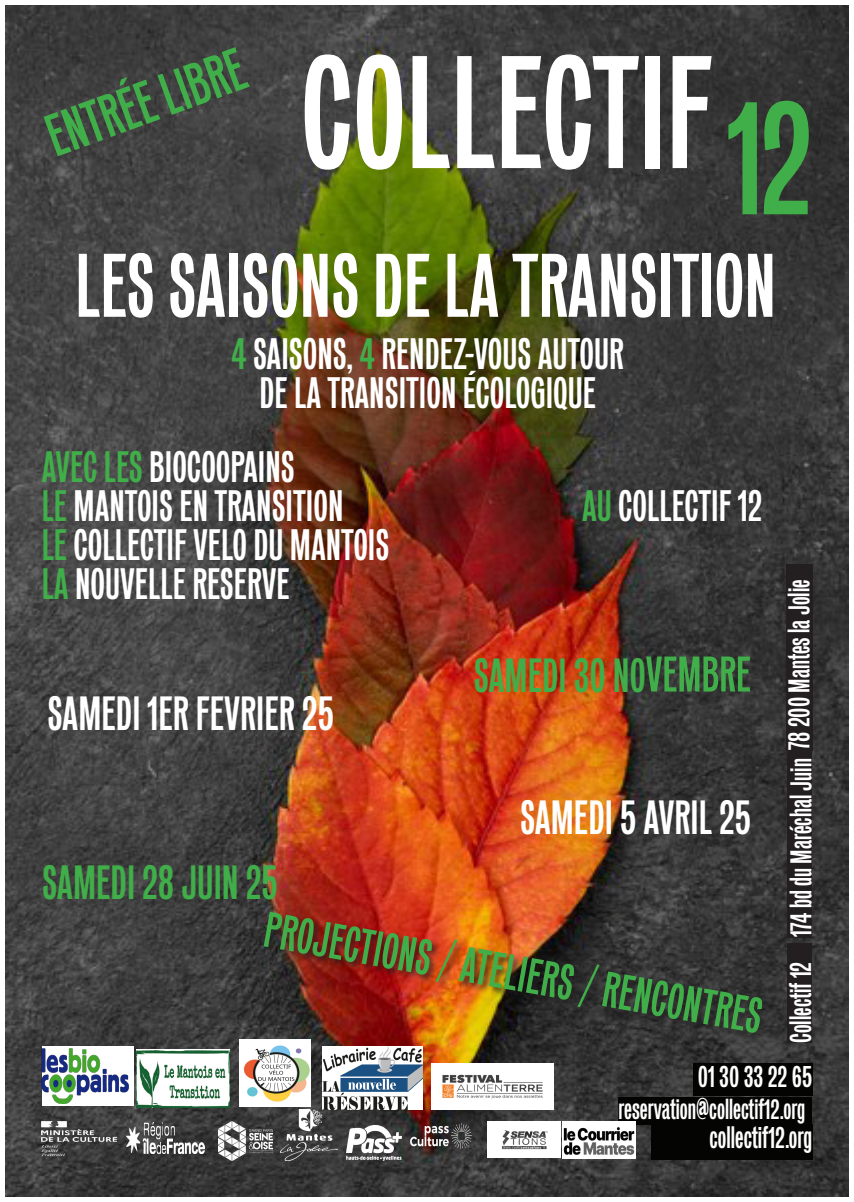
<style>
.page{position:relative;width:854px;height:1202px;background:#fff}
.page>*{position:absolute;margin:0;border:0;box-sizing:border-box;transform-origin:0 0}
.t1{font:160px "Mars Condensed";color:#fff}
.t2{font:160px "Mars Condensed";color:#40ae49}
.t3{font:90px "Mars Condensed";color:#fff}
.t4{font:60px "Mars Condensed";color:#40ae49}
.t5{font:50px "Mars Condensed";color:#40ae49}
.t6{font:48px "Mars Condensed";color:#fff}
.t7{font:48px "Mars Condensed";color:#40ae49}
.t8{font:44px "Mars Condensed";color:#fff}
.t9{font:30px "Mars Condensed";color:#fff}
.t10{font:28px "Mars Condensed";color:#fff}
.s1{color:#40ae49}
.s2{font-size:50px}
</style>
<div class="page">
<img style="left:6px;top:6px;width:842px;height:1190px">
<div style="left:692px;top:1063px;width:120px;height:33px;background:#040503"></div>
<img style="left:281px;top:1110px;width:56px;height:50px">
<img style="left:218px;top:1121px;width:54px;height:39px">
<img style="left:487px;top:1121px;width:73px;height:36px">
<img style="left:126px;top:1123px;width:78px;height:31px">
<img style="left:42px;top:1121px;width:74px;height:36px">
<div style="left:787px;top:943px;width:25px;height:100px;background:#231f20"></div>
<div style="left:618px;top:1097px;width:194px;height:27px;background:#040503"></div>
<div style="left:651px;top:1124px;width:161px;height:36px;background:#040503"></div>
<div style="left:787px;top:733px;width:25px;height:204px;background:#231f20"></div>
<div style="left:785px;top:564px;width:27px;height:186px;background:#231f20"></div>
<img style="left:346px;top:1125px;width:55px;height:35px">
<img style="left:403px;top:1119px;width:76px;height:36px">
<img style="left:562px;top:1122px;width:73px;height:36px">
<img style="left:322px;top:1046px;width:100px;height:64px">
<div style="left:42px;top:1046px;width:91px;height:59px;background:#fff"></div>
<img style="left:42px;top:1049px;width:87px;height:55px">
<img style="left:136px;top:1050px;width:94px;height:57px">
<img style="left:240px;top:1039px;width:70px;height:67px">
<img style="left:431px;top:1063px;width:122px;height:47px">
<div style="left:262px;top:911px;width:509px;height:131px;background:#231f20;opacity:.75"></div>
<p class="t4" style="left:36px;top:103px;width:209px;rotate:-20deg">ENTRÉE LIBRE</p>
<p class="t1" style="left:300px;top:14px;width:413px">COLLECTIF</p>
<p class="t2" style="left:726px;top:61px;width:87px">12</p>
<p class="t3" style="left:75px;top:230px;width:702px">LES SAISONS DE LA TRANSITION</p>
<p class="t8" style="left:231px;top:327px;width:394px"><span class="s1">4</span> SAISONS, <span class="s1">4</span> RENDEZ-VOUS AUTOUR</p>
<p class="t8" style="left:259px;top:366px;width:338px">DE LA TRANSITION ÉCOLOGIQUE</p>
<p class="t8" style="left:42px;top:439px;width:254px"><span class="s1">AVEC LES</span> BIOCOOPAINS</p>
<p class="t8" style="left:42px;top:478px;width:303px"><span class="s1">LE</span> MANTOIS EN TRANSITION</p>
<p class="t8" style="left:582px;top:478px;width:181px"><span class="s1">AU</span> COLLECTIF 12</p>
<p class="t8" style="left:42px;top:517px;width:349px"><span class="s1">LE</span> COLLECTIF VELO DU MANTOIS</p>
<p class="t8" style="left:42px;top:556px;width:249px"><span class="s1">LA</span> NOUVELLE RESERVE</p>
<p class="t6" style="left:47px;top:683px;width:288px">SAMEDI 1ER FEVRIER 25</p>
<p class="t7" style="left:42px;top:853px;width:237px">SAMEDI 28 JUIN 25</p>
<p class="t7" style="left:473px;top:645px;width:278px">SAMEDI 30 NO<span class="s2">VEMBRE</span></p>
<p class="t6" style="left:520px;top:787px;width:232px">SAMEDI 5 AVRIL 25</p>
<p class="t5" style="left:270px;top:899px;width:506px;rotate:10deg">PROJECTIONS / ATELIERS / RENCONTRES</p>
<p class="t9" style="left:780px;top:750px;width:172px;rotate:-90deg">78 200 Mantes la Jolie</p>
<p class="t9" style="left:782px;top:937px;width:181px;rotate:-90deg">174 bd du Maréchal Juin</p>
<p class="t9" style="left:782px;top:1043px;width:83px;rotate:-90deg">Collectif 12</p>
<p class="t9" style="left:697px;top:1058px;width:116px">01 30 33 22 65</p>
<p class="t10" style="left:618px;top:1092px;width:188px">reservation@collectif12.org</p>
<p class="t9" style="left:709px;top:1119px;width:104px">collectif12.org</p>
</div>
